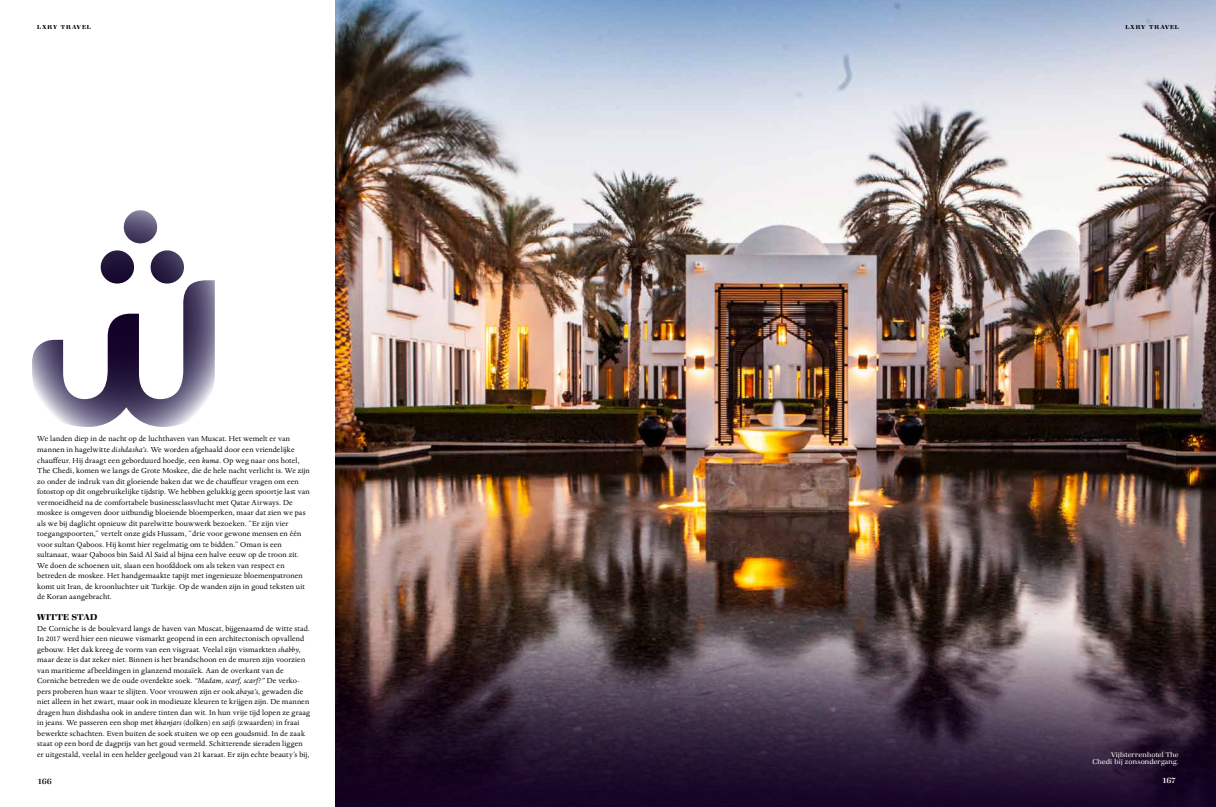
<style>
.page{position:relative;width:1216px;height:807px;background:#fff}
.page>*{position:absolute;margin:0;border:0;box-sizing:border-box;transform-origin:0 0}
.t1{font:600 8.75px "ITC Zapf Book Com";letter-spacing:.025em;color:#000}
.t2{font:8.31px/10.5px "Dante MT Std";letter-spacing:.01em;color:#000}
.t3{font:500 8.31px "ITC Zapf Book Com";color:#000}
.t4{font:500 8.31px "ITC Zapf Book Com";color:#fff}
.t5{font:300 7px/7px "ITC Zapf Book Com";letter-spacing:.025em;color:#fff;text-align:right}
.t6{font:600 5.95px "ITC Zapf Book Com";letter-spacing:.16em;color:#000}
.s1{font-style:italic}
</style>
<div class="page">
<img style="left:335px;top:0;width:880px;height:630px">
<svg style="left:335px;top:630px;width:880px;height:176px;background:#3d2d3f"></svg>
<svg style="left:32px;top:210px;width:183px;height:216px"></svg>
<p class="t6" style="left:37px;top:23px;width:55px">LXRY TRAVEL</p>
<p class="t6" style="left:1125px;top:23px;width:55px">LXRY TRAVEL</p>
<p class="t2" style="left:37px;top:433px;width:274px">We landen diep in de nacht op de luchthaven van Muscat. Het wemelt er van mannen in hagelwitte <span class="s1">dishdasha’s</span>. We worden afgehaald door een vriendelijke chauffeur. Hij draagt een geborduurd hoedje, een <span class="s1">kuma</span>. Op weg naar ons hotel, The Chedi, komen we langs de Grote Moskee, die de hele nacht verlicht is. We zijn zo onder de indruk van dit gloeiende baken dat we de chauffeur vragen om een fotostop op dit ongebruikelijke tijdstip. We hebben gelukkig geen spoortje last van vermoeidheid na de comfortabele businessclassvlucht met Qatar Airways. De moskee is omgeven door uitbundig bloeiende bloemperken, maar dat zien we pas als we bij daglicht opnieuw dit parelwitte bouwwerk bezoeken. “Er zijn vier toegangspoorten,” vertelt onze gids Hussam, “drie voor gewone mensen en één voor sultan Qaboos. Hij komt hier regelmatig om te bidden.” Oman is een sultanaat, waar Qaboos bin Said Al Said al bijna een halve eeuw op de troon zit.<br>We doen de schoenen uit, slaan een hoofddoek om als teken van respect en betreden de moskee. Het handgemaakte tapijt met ingenieuze bloemenpatronen komt uit Iran, de kroonluchter uit Turkije. Op de wanden zijn in goud teksten uit de Koran aangebracht.</p>
<p class="t1" style="left:37px;top:611px;width:62px">WITTE STAD</p>
<p class="t2" style="left:37px;top:622px;width:274px">De Corniche is de boulevard langs de haven van Muscat, bijgenaamd de witte stad.<br>In 2017 werd hier een nieuwe vismarkt geopend in een architectonisch opvallend gebouw. Het dak kreeg de vorm van een visgraat. Veelal zijn vismarkten <span class="s1">shabby</span>, maar deze is dat zeker niet. Binnen is het brandschoon en de muren zijn voorzien van maritieme afbeeldingen in glanzend mozaïek. Aan de overkant van de Corniche betreden we de oude overdekte soek. <span class="s1">“Madam, scarf, scarf?”</span> De verko&shy;pers proberen hun waar te slijten. Voor vrouwen zijn er ook <span class="s1">abaya’s</span>, gewaden die niet alleen in het zwart, maar ook in modieuze kleuren te krijgen zijn. De mannen dragen hun dishdasha ook in andere tinten dan wit. In hun vrije tijd lopen ze graag in jeans. We passeren een shop met <span class="s1">khanjars</span> (dolken) en <span class="s1">saifs</span> (zwaarden) in fraai bewerkte schachten. Even buiten de soek stuiten we op een goudsmid. In de zaak staat op een bord de dagprijs van het goud vermeld. Schitterende sieraden liggen er uitgestald, veelal in een helder geelgoud van 21 karaat. Er zijn echte beauty’s bij,</p>
<p class="t3" style="left:37px;top:776px;width:16px">166</p>
<p class="t5" style="left:1092px;top:751px;width:88px">Vijfsterrenhotel The<br>Chedi bij zonsondergang.</p>
<p class="t4" style="left:1161px;top:774px;width:16px">167</p>
</div>
